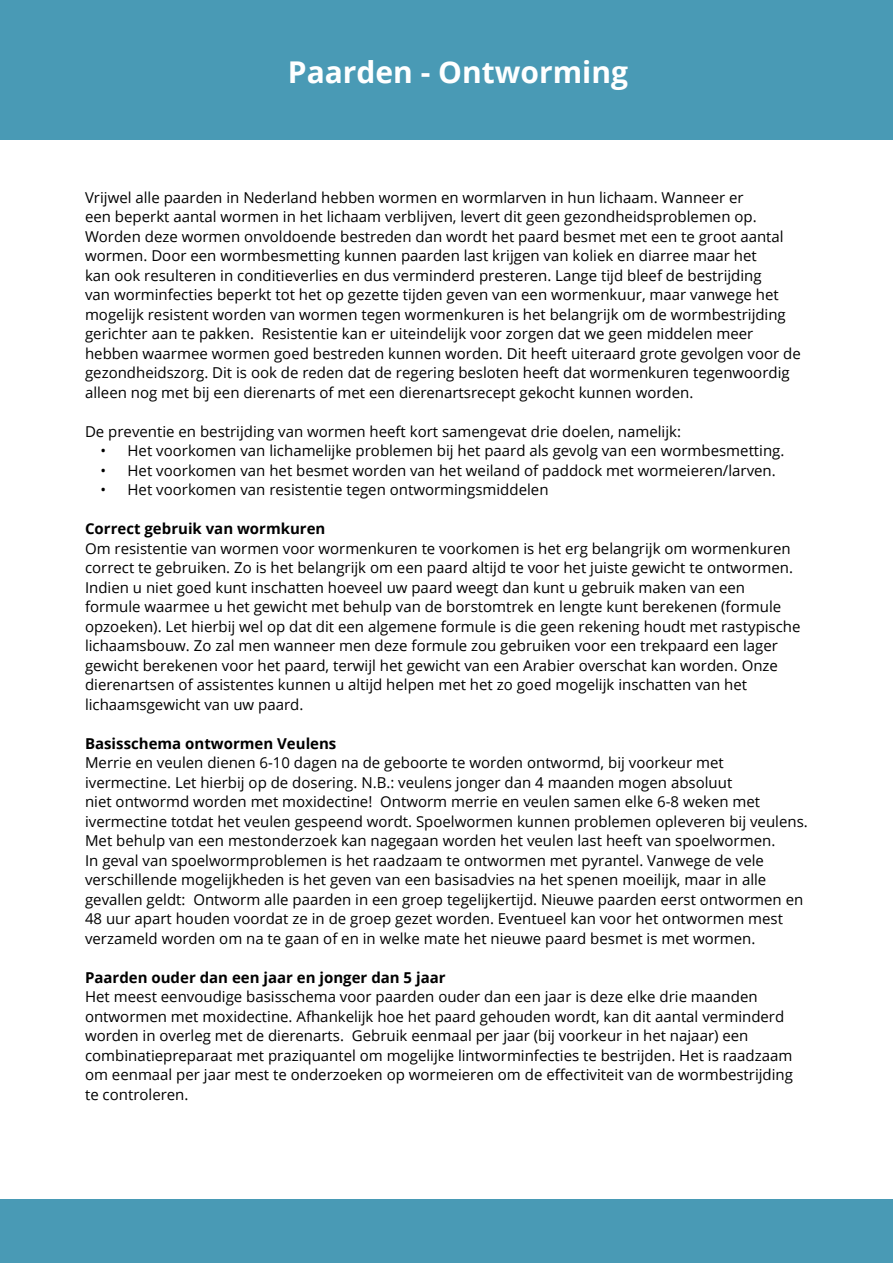
<style>
.page{position:relative;width:893px;height:1263px;background:#fff}
.page>*{position:absolute;margin:0;border:0;box-sizing:border-box;transform-origin:0 0}
.t1{font:700 30px "Open Sans";color:#fff}
.t2{font:15px/19.5px "Open Sans";color:#000}
.t3{font:700 15px "Open Sans";color:#000}
</style>
<div class="page">
<div style="left:0;top:0;width:893px;height:140px;background:#499ab5"></div>
<div style="left:0;top:1199px;width:893px;height:64px;background:#499ab5"></div>
<h1 class="t1" style="left:288px;top:51px;width:342px">Paarden - Ontworming</h1>
<p class="t2" style="left:85px;top:187px;width:717px">Vrijwel alle paarden in Nederland hebben wormen en wormlarven in hun lichaam. Wanneer er<br>een beperkt aantal wormen in het lichaam verblijven, levert dit geen gezondheidsproblemen op.<br>Worden deze wormen onvoldoende bestreden dan wordt het paard besmet met een te groot aantal wormen. Door een wormbesmetting kunnen paarden last krijgen van koliek en diarree maar het<br>kan ook resulteren in conditieverlies en dus verminderd presteren. Lange tijd bleef de bestrijding<br>van worminfecties beperkt tot het op gezette tijden geven van een wormenkuur, maar vanwege het mogelijk resistent worden van wormen tegen wormenkuren is het belangrijk om de wormbestrijding gerichter aan te pakken. Resistentie kan er uiteindelijk voor zorgen dat we geen middelen meer hebben waarmee wormen goed bestreden kunnen worden. Dit heeft uiteraard grote gevolgen voor de gezondheidszorg. Dit is ook de reden dat de regering besloten heeft dat wormenkuren tegenwoordig alleen nog met bij een dierenarts of met een dierenartsrecept gekocht kunnen worden.</p>
<p class="t2" style="left:85px;top:421px;width:598px">De preventie en bestrijding van wormen heeft kort samengevat drie doelen, namelijk:</p>
<p class="t2" style="left:101px;top:441px;width:685px">• Het voorkomen van lichamelijke problemen bij het paard als gevolg van een wormbesmetting.</p>
<p class="t2" style="left:101px;top:460px;width:677px">• Het voorkomen van het besmet worden van het weiland of paddock met wormeieren/larven.</p>
<p class="t2" style="left:101px;top:480px;width:449px">• Het voorkomen van resistentie tegen ontwormingsmiddelen</p>
<p class="t3" style="left:85px;top:518px;width:242px">Correct gebruik van wormkuren</p>
<p class="t2" style="left:85px;top:538px;width:717px">Om resistentie van wormen voor wormenkuren te voorkomen is het erg belangrijk om wormenkuren correct te gebruiken. Zo is het belangrijk om een paard altijd te voor het juiste gewicht te ontwormen.<br>Indien u niet goed kunt inschatten hoeveel uw paard weegt dan kunt u gebruik maken van een formule waarmee u het gewicht met behulp van de borstomtrek en lengte kunt berekenen (formule opzoeken). Let hierbij wel op dat dit een algemene formule is die geen rekening houdt met rastypische lichaamsbouw. Zo zal men wanneer men deze formule zou gebruiken voor een trekpaard een lager gewicht berekenen voor het paard, terwijl het gewicht van een Arabier overschat kan worden. Onze dierenartsen of assistentes kunnen u altijd helpen met het zo goed mogelijk inschatten van het lichaamsgewicht van uw paard.</p>
<p class="t3" style="left:85px;top:733px;width:253px">Basisschema ontwormen Veulens</p>
<p class="t2" style="left:85px;top:753px;width:724px">Merrie en veulen dienen 6-10 dagen na de geboorte te worden ontwormd, bij voorkeur met ivermectine. Let hierbij op de dosering. N.B.: veulens jonger dan 4 maanden mogen absoluut<br>niet ontwormd worden met moxidectine! Ontworm merrie en veulen samen elke 6-8 weken met ivermectine totdat het veulen gespeend wordt. Spoelwormen kunnen problemen opleveren bij veulens.<br>Met behulp van een mestonderzoek kan nagegaan worden het veulen last heeft van spoelwormen.<br>In geval van spoelwormproblemen is het raadzaam te ontwormen met pyrantel. Vanwege de vele verschillende mogelijkheden is het geven van een basisadvies na het spenen moeilijk, maar in alle gevallen geldt: Ontworm alle paarden in een groep tegelijkertijd. Nieuwe paarden eerst ontwormen en 48 uur apart houden voordat ze in de groep gezet worden. Eventueel kan voor het ontwormen mest verzameld worden om na te gaan of en in welke mate het nieuwe paard besmet is met wormen.</p>
<p class="t3" style="left:85px;top:967px;width:362px">Paarden ouder dan een jaar en jonger dan 5 jaar</p>
<p class="t2" style="left:85px;top:987px;width:709px">Het meest eenvoudige basisschema voor paarden ouder dan een jaar is deze elke drie maanden ontwormen met moxidectine. Afhankelijk hoe het paard gehouden wordt, kan dit aantal verminderd worden in overleg met de dierenarts. Gebruik eenmaal per jaar (bij voorkeur in het najaar) een combinatiepreparaat met praziquantel om mogelijke lintworminfecties te bestrijden. Het is raadzaam om eenmaal per jaar mest te onderzoeken op wormeieren om de effectiviteit van de wormbestrijding te controleren.</p>
</div>
